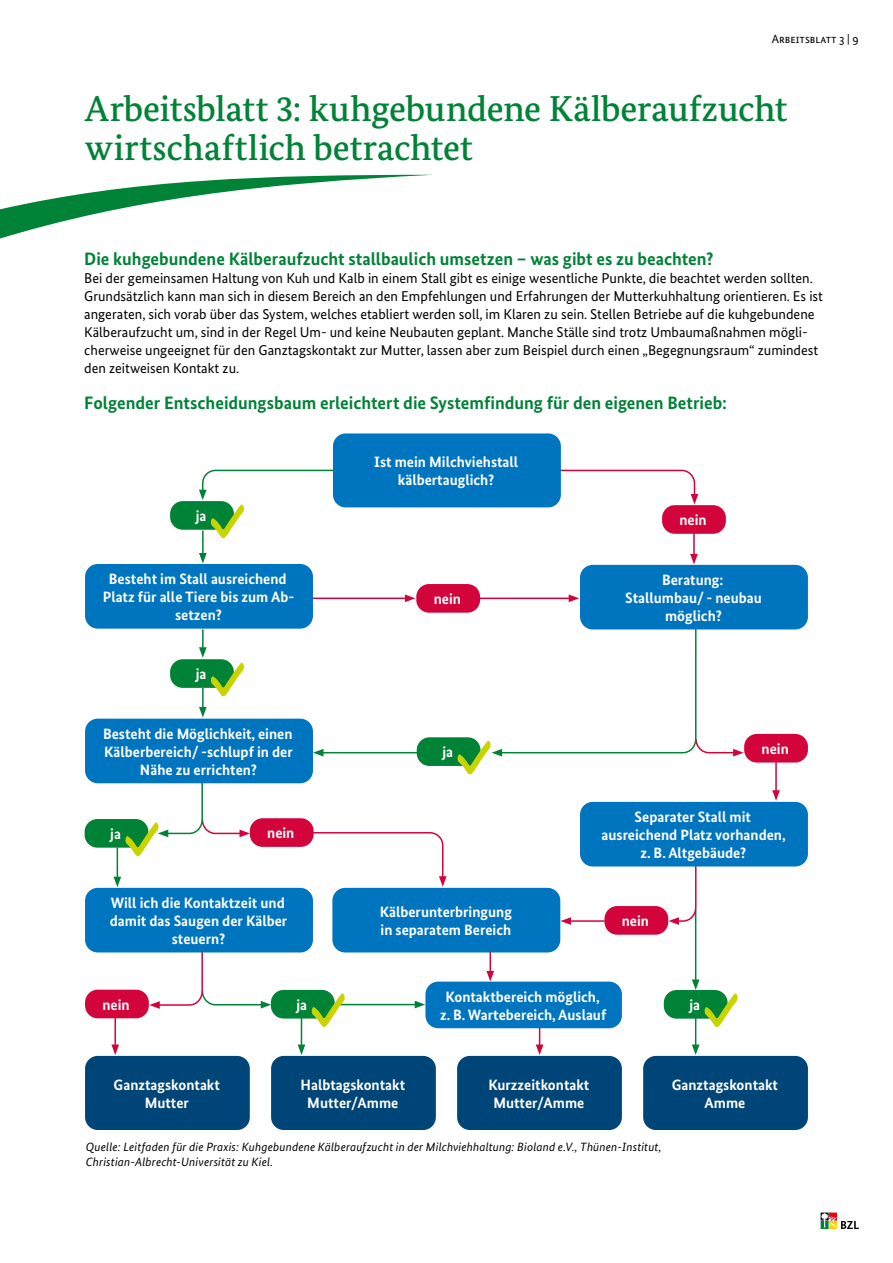
<style>
.page{position:relative;width:893px;height:1263px;background:#fff}
.page>*{position:absolute;margin:0;border:0;box-sizing:border-box;transform-origin:0 0}
.id6824{font:500 36px/39px "Bundes Serif";color:#008237}
.id6827{font:700 18px "Bundes Sans";color:#008237}
.t1{font:700 15px/18px "Bundes Sans";color:#fff;text-align:center}
.id6831{font:14.25px/18px "Bundes Sans";color:#000}
.id6832{font:italic 12px "Bundes Sans";letter-spacing:.015em;color:#000}
.t2{font:12px "Bundes Sans";color:#000}
</style>
<div class="page">
<hr style="left:695px;top:909px;width:1px;height:73px;background:#008237">
<hr style="left:539px;top:1017px;width:1px;height:30px;background:#d3043b">
<svg style="left:536px;top:1044px;width:7px;height:11px"></svg>
<hr style="left:337px;top:1004px;width:80px;height:1px;background:#008237">
<svg style="left:415px;top:1001px;width:10px;height:7px"></svg>
<svg style="left:0;top:175px;width:429px;height:64px"></svg>
<div style="left:85px;top:1056px;width:165px;height:74px;background:#004577;border-radius:13px"></div>
<div style="left:271px;top:1056px;width:165px;height:74px;background:#004577;border-radius:13px"></div>
<div style="left:457px;top:1056px;width:165px;height:74px;background:#004577;border-radius:13px"></div>
<div style="left:643px;top:1056px;width:165px;height:74px;background:#004577;border-radius:13px"></div>
<div style="left:425px;top:981px;width:197px;height:47px;background:#0075bf;border-radius:13px"></div>
<div style="left:662px;top:505px;width:64px;height:29px;background:#d3043b;border-radius:13px"></div>
<div style="left:416px;top:584px;width:64px;height:29px;background:#d3043b;border-radius:13px"></div>
<div style="left:250px;top:818px;width:64px;height:29px;background:#d3043b;border-radius:13px"></div>
<div style="left:85px;top:990px;width:64px;height:28px;background:#d3043b;border-radius:13px"></div>
<div style="left:744px;top:734px;width:64px;height:28px;background:#d3043b;border-radius:13px"></div>
<div style="left:170px;top:501px;width:64px;height:29px;background:#008237;border-radius:13px"></div>
<div style="left:417px;top:737px;width:63px;height:29px;background:#008237;border-radius:13px"></div>
<div style="left:664px;top:990px;width:64px;height:29px;background:#008237;border-radius:13px"></div>
<svg style="left:692px;top:979px;width:46px;height:50px"></svg>
<div style="left:170px;top:659px;width:64px;height:29px;background:#008237;border-radius:13px"></div>
<div style="left:85px;top:819px;width:63px;height:29px;background:#008237;border-radius:13px"></div>
<div style="left:271px;top:990px;width:64px;height:28px;background:#008237;border-radius:13px"></div>
<svg style="left:312px;top:992px;width:33px;height:35px"></svg>
<svg style="left:199px;top:469px;width:138px;height:70px"></svg>
<svg style="left:311px;top:831px;width:136px;height:56px"></svg>
<svg style="left:558px;top:469px;width:140px;height:35px"></svg>
<div style="left:333px;top:433px;width:228px;height:74px;background:#0075bf;border-radius:13px"></div>
<hr style="left:202px;top:530px;width:2px;height:25px;background:#008237">
<svg style="left:199px;top:553px;width:8px;height:10px"></svg>
<hr style="left:202px;top:629px;width:2px;height:21px;background:#008237">
<svg style="left:199px;top:647px;width:45px;height:50px"></svg>
<hr style="left:202px;top:688px;width:2px;height:21px;background:#008237">
<svg style="left:199px;top:707px;width:8px;height:10px"></svg>
<hr style="left:695px;top:1017px;width:1px;height:30px;background:#008237">
<svg style="left:692px;top:1044px;width:7px;height:11px"></svg>
<hr style="left:117px;top:848px;width:1px;height:31px;background:#008237">
<svg style="left:114px;top:877px;width:7px;height:10px"></svg>
<hr style="left:301px;top:1017px;width:1px;height:30px;background:#008237">
<svg style="left:298px;top:1044px;width:7px;height:11px"></svg>
<hr style="left:490px;top:938px;width:1px;height:35px;background:#d3043b">
<svg style="left:486px;top:971px;width:8px;height:10px"></svg>
<hr style="left:693px;top:531px;width:2px;height:25px;background:#d3043b">
<svg style="left:690px;top:554px;width:8px;height:10px"></svg>
<hr style="left:775px;top:762px;width:2px;height:30px;background:#d3043b">
<svg style="left:772px;top:790px;width:8px;height:11px"></svg>
<hr style="left:114px;top:1018px;width:2px;height:29px;background:#d3043b">
<svg style="left:111px;top:1044px;width:8px;height:11px"></svg>
<hr style="left:311px;top:597px;width:96px;height:2px;background:#d3043b">
<svg style="left:405px;top:594px;width:10px;height:8px"></svg>
<hr style="left:477px;top:597px;width:94px;height:2px;background:#d3043b">
<svg style="left:569px;top:594px;width:10px;height:8px"></svg>
<svg style="left:457px;top:610px;width:287px;height:165px"></svg>
<svg style="left:668px;top:866px;width:29px;height:59px"></svg>
<svg style="left:125px;top:783px;width:125px;height:73px"></svg>
<svg style="left:149px;top:952px;width:122px;height:57px"></svg>
<hr style="left:321px;top:752px;width:96px;height:1px;background:#008237">
<svg style="left:313px;top:749px;width:10px;height:7px"></svg>
<div style="left:604px;top:906px;width:64px;height:29px;background:#d3043b;border-radius:13px"></div>
<hr style="left:569px;top:920px;width:36px;height:2px;background:#d3043b">
<svg style="left:560px;top:917px;width:11px;height:8px"></svg>
<div style="left:85px;top:888px;width:228px;height:64px;background:#0075bf;border-radius:13px"></div>
<div style="left:332px;top:888px;width:228px;height:64px;background:#0075bf;border-radius:13px"></div>
<div style="left:580px;top:565px;width:228px;height:64px;background:#0075bf;border-radius:13px"></div>
<div style="left:85px;top:719px;width:228px;height:64px;background:#0075bf;border-radius:13px"></div>
<div style="left:580px;top:802px;width:228px;height:64px;background:#0075bf;border-radius:13px"></div>
<div style="left:85px;top:564px;width:228px;height:65px;background:#0075bf;border-radius:13px"></div>
<svg style="left:821px;top:1212px;width:38px;height:17px"></svg>
<p class="t2" style="left:772px;top:32px;width:88px">Arbeitsblatt 3 | 9</p>
<h1 class="id6824" style="left:85px;top:89px;width:704px">Arbeitsblatt 3: kuhgebundene Kälberaufzucht wirtschaftlich betrachtet</h1>
<h2 class="id6827" style="left:84px;top:248px;width:631px">Die kuhgebundene Kälberaufzucht stallbaulich umsetzen – was gibt es zu beachten?</h2>
<p class="id6831" style="left:84px;top:269px;width:740px">Bei der gemeinsamen Haltung von Kuh und Kalb in einem Stall gibt es einige wesentliche Punkte, die beachtet werden sollten.<br>Grundsätzlich kann man sich in diesem Bereich an den Empfehlungen und Erfahrungen der Mutterkuhhaltung orientieren. Es ist angeraten, sich vorab über das System, welches etabliert werden soll, im Klaren zu sein. Stellen Betriebe auf die kuhgebundene Kälberaufzucht um, sind in der Regel Um- und keine Neubauten geplant. Manche Ställe sind trotz Umbaumaßnahmen mögli&shy;cherweise ungeeignet für den Ganztagskontakt zur Mutter, lassen aber zum Beispiel durch einen „Begegnungsraum“ zumindest den zeitweisen Kontakt zu.</p>
<h2 class="id6827" style="left:84px;top:392px;width:644px">Folgender Entscheidungsbaum erleichtert die Systemfindung für den eigenen Betrieb:</h2>
<p class="t1" style="left:196px;top:507px;width:12px">ja</p>
<p class="t1" style="left:103px;top:570px;width:193px">Besteht im Stall ausreichend<br>Platz für alle Tiere bis zum Ab&shy;setzen?</p>
<p class="t1" style="left:196px;top:665px;width:12px">ja</p>
<p class="t1" style="left:103px;top:724px;width:191px">Besteht die Möglichkeit, einen<br>Kälberbereich/ -schlupf in der<br>Nähe zu errichten?</p>
<p class="t1" style="left:110px;top:825px;width:12px">ja</p>
<p class="t1" style="left:267px;top:824px;width:29px">nein</p>
<p class="t1" style="left:374px;top:453px;width:145px">Ist mein Milchviehstall kälbertauglich?</p>
<p class="t1" style="left:434px;top:590px;width:29px">nein</p>
<p class="t1" style="left:442px;top:743px;width:12px">ja</p>
<p class="t1" style="left:110px;top:894px;width:179px">Will ich die Kontaktzeit und damit das Saugen der Kälber steuern?</p>
<p class="t1" style="left:380px;top:903px;width:134px;text-align:left">Kälberunterbringung in separatem Bereich</p>
<p class="t1" style="left:679px;top:511px;width:29px">nein</p>
<p class="t1" style="left:625px;top:571px;width:138px">Beratung:<br>Stallumbau/ - neubau möglich?</p>
<p class="t1" style="left:761px;top:740px;width:29px">nein</p>
<p class="t1" style="left:602px;top:808px;width:186px">Separater Stall mit ausreichend Platz vorhanden, z. B. Altgebäude?</p>
<p class="t1" style="left:622px;top:912px;width:29px">nein</p>
<p class="t1" style="left:102px;top:995px;width:29px">nein</p>
<p class="t1" style="left:296px;top:996px;width:12px">ja</p>
<p class="t1" style="left:440px;top:987px;width:168px">Kontaktbereich möglich, z. B. Wartebereich, Auslauf</p>
<p class="t1" style="left:689px;top:996px;width:12px">ja</p>
<p class="t1" style="left:114px;top:1075px;width:108px">Ganztagskontakt<br>Mutter</p>
<p class="t1" style="left:300px;top:1075px;width:106px">Halbtagskontakt<br>Mutter/Amme</p>
<p class="t1" style="left:488px;top:1075px;width:103px">Kurzzeitkontakt<br>Mutter/Amme</p>
<p class="t1" style="left:672px;top:1075px;width:108px">Ganztagskontakt<br>Amme</p>
<p class="id6832" style="left:86px;top:1139px;width:577px">Quelle: Leitfaden für die Praxis: Kuhgebundene Kälberaufzucht in der Milchviehhaltung: Bioland e.V., Thünen-Institut,</p>
<p class="id6832" style="left:86px;top:1154px;width:189px">Christian-Albrecht-Universität zu Kiel.</p>
</div>
